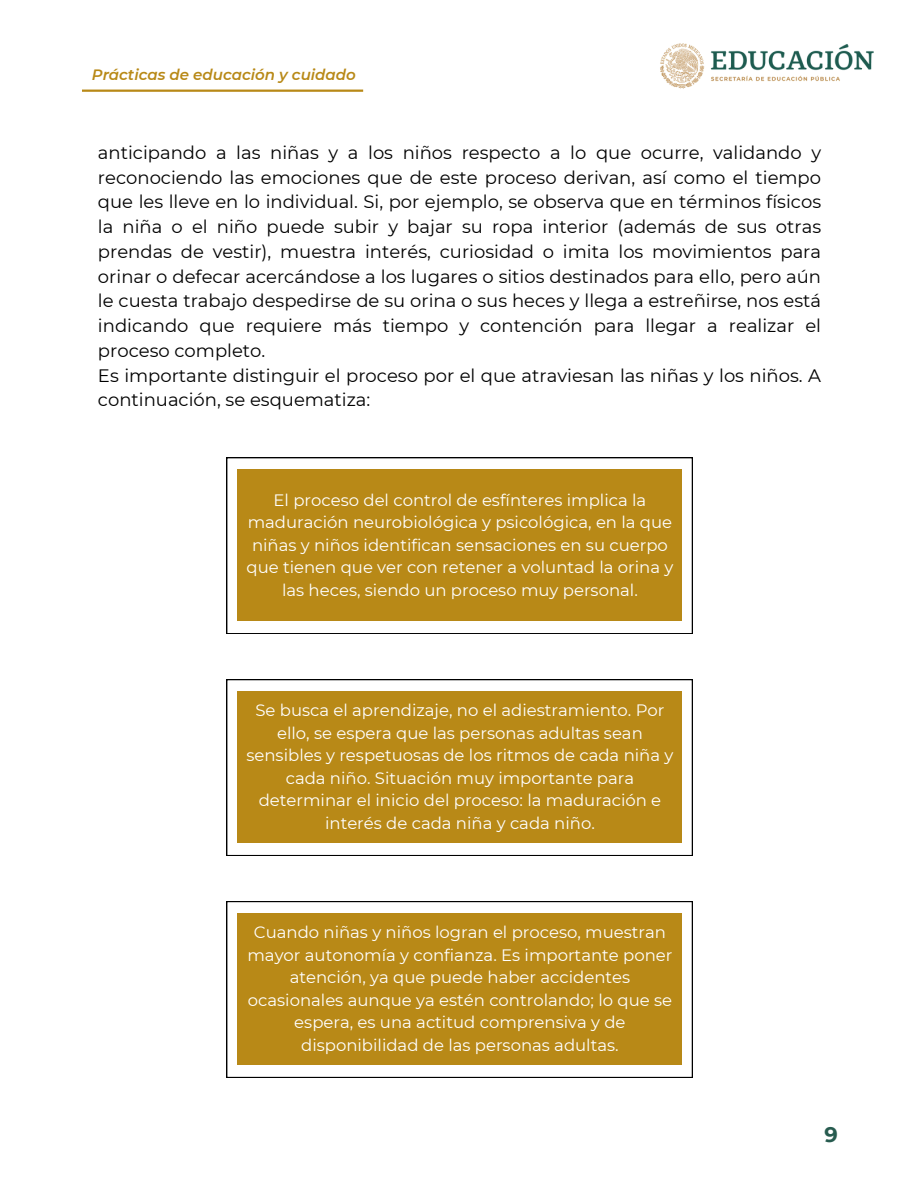
<style>
.page{position:relative;width:918px;height:1188px;background:#fff}
.page>*{position:absolute;margin:0;border:0;box-sizing:border-box;transform-origin:0 0}
.t1{font:700 21px "Montserrat";color:#275b4f}
.t2{font:18px/24.8px "Montserrat";color:#000}
.t3{font:16.5px/22.5px "Montserrat";color:#fff;text-align:center}
.t4{font:italic 600 15px "Montserrat";color:#b88917}
</style>
<div class="page">
<img style="left:660px;top:43px;width:214px;height:46px">
<svg style="left:226px;top:457px;width:467px;height:177px"></svg>
<div style="left:238px;top:470px;width:444px;height:151px;background:#b88917"></div>
<svg style="left:226px;top:679px;width:467px;height:177px"></svg>
<div style="left:238px;top:692px;width:444px;height:151px;background:#b88917"></div>
<svg style="left:226px;top:901px;width:467px;height:177px"></svg>
<div style="left:238px;top:913px;width:444px;height:152px;background:#b88917"></div>
<hr style="left:82px;top:90px;width:281px;height:2px;background:#b88917">
<p class="t4" style="left:92px;top:65px;width:265px">Prácticas de educación y cuidado</p>
<h1 class="t2" style="left:98px;top:140px;width:725px">anticipando a las niñas y a los niños respecto a lo que ocurre, validando y reconociendo las emociones que de este proceso derivan, así como el tiempo que les lleve en lo individual. Si, por ejemplo, se observa que en términos físicos la niña o el niño puede subir y bajar su ropa interior (además de sus otras prendas de vestir), muestra interés, curiosidad o imita los movimientos para orinar o defecar acercándose a los lugares o sitios destinados para ello, pero aún le cuesta trabajo despedirse de su orina o sus heces y llega a estreñirse, nos está indicando que requiere más tiempo y contención para llegar a realizar el proceso completo.<br>Es importante distinguir el proceso por el que atraviesan las niñas y los niños. A continuación, se esquematiza:</h1>
<p class="t3" style="left:246px;top:488px;width:428px">El proceso del control de esfínteres implica la maduración neurobiológica y psicológica, en la que niñas y niños identifican sensaciones en su cuerpo que tienen que ver con retener a voluntad la orina y las heces, siendo un proceso muy personal.</p>
<h1 class="t3" style="left:246px;top:699px;width:428px">Se busca el aprendizaje, no el adiestramiento. Por ello, se espera que las personas adultas sean sensibles y respetuosas de los ritmos de cada niña y cada niño. Situación muy importante para determinar el inicio del proceso: la maduración e interés de cada niña y cada niño.</h1>
<h1 class="t3" style="left:247px;top:921px;width:426px">Cuando niñas y niños logran el proceso, muestran mayor autonomía y confianza. Es importante poner atención, ya que puede haber accidentes ocasionales aunque ya estén controlando; lo que se espera, es una actitud comprensiva y de disponibilidad de las personas adultas.</h1>
<h1 class="t1" style="left:825px;top:1121px;width:15px">9</h1>
</div>
